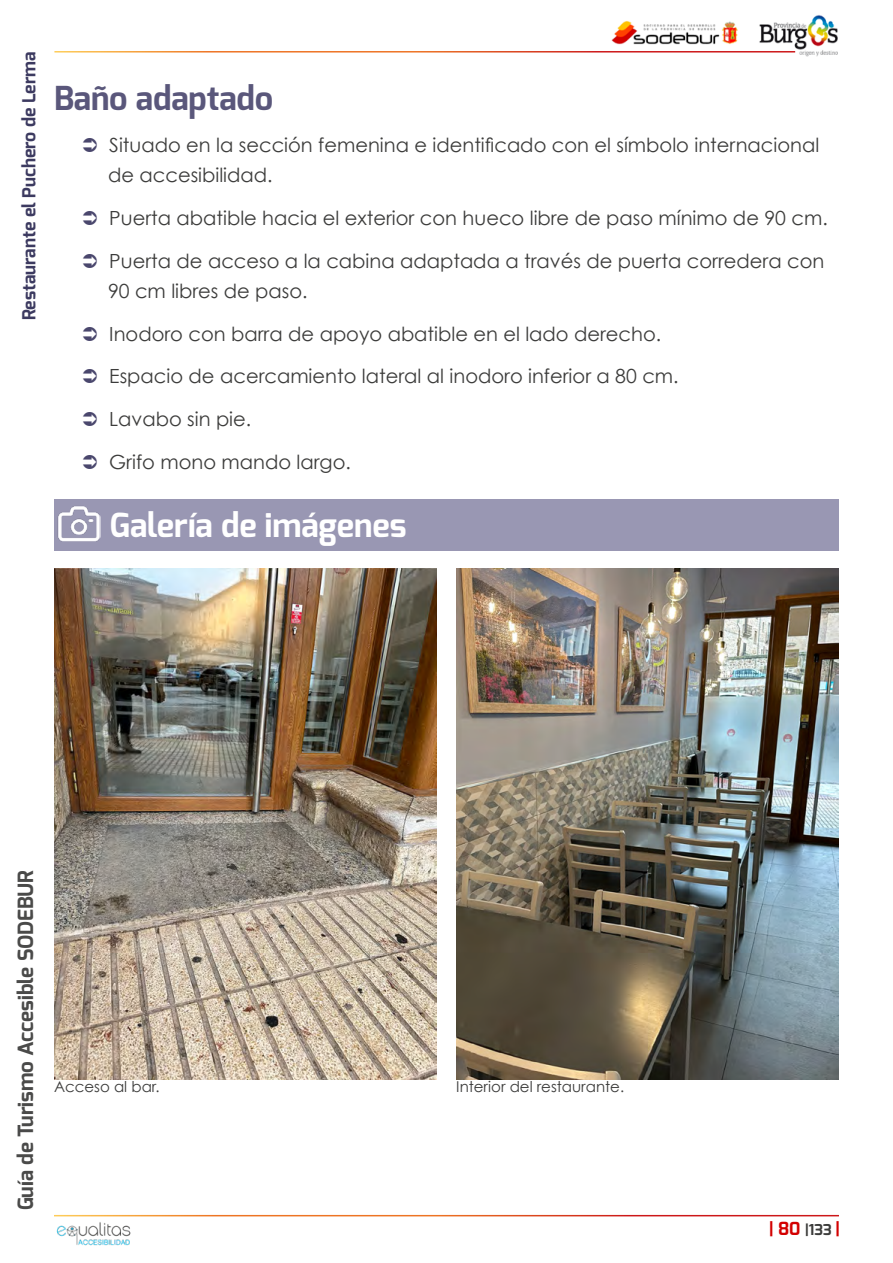
<style>
.page{position:relative;width:893px;height:1263px;background:#fff}
.page>*{position:absolute;margin:0;border:0;box-sizing:border-box;transform-origin:0 0}
.Titulos{font:700 33px "Exo";color:#fff}
.t1{font:700 33px "Exo";color:#5a577b}
.t2{font:700 21px "Exo";color:#4a4a49}
.t3{font:19.5px/30px "Century Gothic";color:#3c3c3b}
.t4{font:700 18px "Exo";color:#3c3a60}
.t5{font:700 18px "Exo";color:#d30000}
.t6{font:15px "Century Gothic";color:#3c3c3b}
.s1{font-size:15px;color:#3c3c3b}
</style>
<div class="page">
<img style="left:54px;top:1216px;width:78px;height:30px">
<img style="left:611px;top:15px;width:227px;height:42px">
<hr style="left:54px;top:51px;width:741px;height:2px;background:#fff">
<div style="left:54px;top:499px;width:785px;height:51px;background:#9997b3"></div>
<img style="left:58px;top:506px;width:42px;height:36px">
<img style="left:54px;top:569px;width:383px;height:510px">
<img style="left:456px;top:569px;width:383px;height:510px">
<p class="t4" style="left:17px;top:320px;width:270px;rotate:-90deg">Restaurante el Puchero de Lerma</p>
<h3 class="t1" style="left:54px;top:77px;width:221px">Baño adaptado</h3>
<p class="t3" style="left:108px;top:130px;width:713px">Situado en la sección femenina e identificado con el símbolo internacional de accesibilidad.</p>
<p class="t3" style="left:109px;top:203px;width:720px">Puerta abatible hacia el exterior con hueco libre de paso mínimo de 90 cm.</p>
<p class="t3" style="left:108px;top:246px;width:718px">Puerta de acceso a la cabina adaptada a través de puerta corredera con<br>90 cm libres de paso.</p>
<p class="t3" style="left:109px;top:318px;width:553px">Inodoro con barra de apoyo abatible en el lado derecho.</p>
<p class="t3" style="left:109px;top:361px;width:571px">Espacio de acercamiento lateral al inodoro inferior a 80 cm.</p>
<p class="t3" style="left:109px;top:404px;width:143px">Lavabo sin pie.</p>
<p class="t3" style="left:109px;top:447px;width:243px">Grifo mono mando largo.</p>
<h2 class="Titulos" style="left:110px;top:504px;width:298px">Galería de imágenes</h2>
<p class="t2" style="left:12px;top:1210px;width:342px;rotate:-90deg">Guía de Turismo Accesible SODEBUR</p>
<p class="t6" style="left:54px;top:1077px;width:107px">Acceso al bar.</p>
<p class="t6" style="left:456px;top:1077px;width:169px">Interior del restaurante.</p>
<p class="t5" style="left:769px;top:1217px;width:72px">| 80 <span class="s1">|133</span> |</p>
</div>
